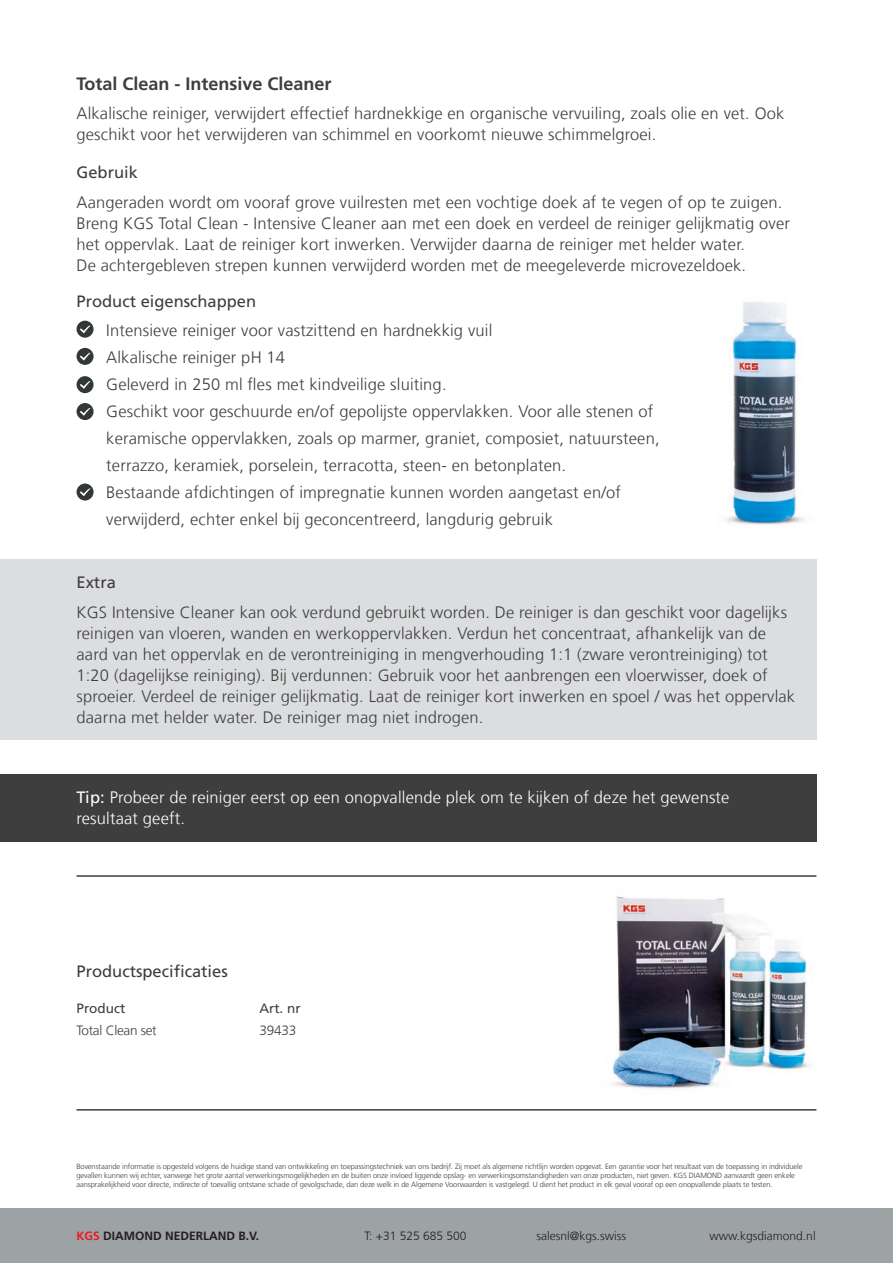
<style>
.page{position:relative;width:893px;height:1263px;background:#fff}
.page>*{position:absolute;margin:0;border:0;box-sizing:border-box;transform-origin:0 0}
.t1{font:700 18px "Frutiger LT Com";color:#3e3e3f}
.t2{font:300 16.5px/21px "Frutiger LT Com";letter-spacing:.01em;color:#3e3e3f}
.t3{font:300 16.5px/21px "Frutiger LT Com";letter-spacing:.01em;color:#fff}
.t4{font:16.5px "Frutiger LT Com";color:#3e3e3f}
.t5{font:300 13.5px "Frutiger LT Com";letter-spacing:-.02em;color:#3e3e3f}
.t6{font:13.5px "Frutiger LT Com";color:#3e3e3f}
.t7{font:300 12px "Frutiger LT Com";color:#231f20}
.t8{font:700 12px "Frutiger LT Com";color:#231f20}
.t9{font:300 7.5px/9px "Frutiger LT Com";letter-spacing:-.01em;color:#3e3e3f}
.s1{font-weight:400}
.s2{color:#eb1c22}
</style>
<div class="page">
<div style="left:0;top:774px;width:816px;height:67px;background:#3e3e3f"></div>
<div style="left:0;top:559px;width:816px;height:181px;background:#dcdddf"></div>
<img style="left:731px;top:302px;width:66px;height:207px">
<img style="left:726px;top:509px;width:79px;height:16px">
<img style="left:613px;top:896px;width:194px;height:178px">
<img style="left:719px;top:1055px;width:59px;height:16px">
<img style="left:755px;top:1056px;width:55px;height:17px">
<img style="left:755px;top:1056px;width:23px;height:15px">
<img style="left:613px;top:1074px;width:104px;height:15px">
<svg style="left:77px;top:321px;width:17px;height:17px"></svg>
<svg style="left:77px;top:348px;width:17px;height:17px"></svg>
<svg style="left:77px;top:376px;width:17px;height:17px"></svg>
<svg style="left:77px;top:483px;width:17px;height:17px"></svg>
<svg style="left:77px;top:403px;width:17px;height:17px"></svg>
<hr style="left:77px;top:875px;width:739px;height:2px;background:#3e3e3f">
<hr style="left:77px;top:1109px;width:739px;height:1px;background:#3e3e3f">
<p class="t1" style="left:77px;top:73px;width:257px">Total Clean - Intensive Cleaner</p>
<p class="t2" style="left:77px;top:103px;width:709px">Alkalische reiniger, verwijdert effectief hardnekkige en organische vervuiling, zoals olie en vet. Ook geschikt voor het verwijderen van schimmel en voorkomt nieuwe schimmelgroei.</p>
<p class="t4" style="left:77px;top:163px;width:63px">Gebruik</p>
<p class="t2" style="left:77px;top:192px;width:715px">Aangeraden wordt om vooraf grove vuilresten met een vochtige doek af te vegen of op te zuigen.<br>Breng KGS Total Clean - Intensive Cleaner aan met een doek en verdeel de reiniger gelijkmatig over het oppervlak. Laat de reiniger kort inwerken. Verwijder daarna de reiniger met helder water.<br>De achtergebleven strepen kunnen verwijderd worden met de meegeleverde microvezeldoek.</p>
<p class="t4" style="left:77px;top:291px;width:181px">Product eigenschappen</p>
<p class="t2" style="left:106px;top:317px;width:555px;line-height:27px">Intensieve reiniger voor vastzittend en hardnekkig vuil<br>Alkalische reiniger pH 14<br>Geleverd in 250 ml fles met kindveilige sluiting.<br>Geschikt voor geschuurde en/of gepolijste oppervlakken. Voor alle stenen of keramische oppervlakken, zoals op marmer, graniet, composiet, natuursteen, terrazzo, keramiek, porselein, terracotta, steen- en betonplaten.<br>Bestaande afdichtingen of impregnatie kunnen worden aangetast en/of verwijderd, echter enkel bij geconcentreerd, langdurig gebruik</p>
<p class="t4" style="left:77px;top:573px;width:41px">Extra</p>
<p class="t2" style="left:77px;top:602px;width:720px">KGS Intensive Cleaner kan ook verdund gebruikt worden. De reiniger is dan geschikt voor dagelijks reinigen van vloeren, wanden en werkoppervlakken. Verdun het concentraat, afhankelijk van de aard van het oppervlak en de verontreiniging in mengverhouding 1:1 (zware verontreiniging) tot 1:20 (dagelijkse reiniging). Bij verdunnen: Gebruik voor het aanbrengen een vloerwisser, doek of sproeier. Verdeel de reiniger gelijkmatig. Laat de reiniger kort inwerken en spoel / was het oppervlak daarna met helder water. De reiniger mag niet indrogen.</p>
<p class="t3" style="left:77px;top:787px;width:654px"><span class="s1">Tip:</span> Probeer de reiniger eerst op een onopvallende plek om te kijken of deze het gewenste resultaat geeft.</p>
<p class="t4" style="left:77px;top:961px;width:153px">Productspecificaties</p>
<p class="t6" style="left:77px;top:1001px;width:50px">Product</p>
<p class="t6" style="left:259px;top:1001px;width:43px">Art. nr</p>
<p class="t5" style="left:77px;top:1022px;width:82px">Total Clean set</p>
<p class="t5" style="left:259px;top:1022px;width:38px">39433</p>
<p class="t9" style="left:77px;top:1162px;width:727px">Bovenstaande informatie is opgesteld volgens de huidige stand van ontwikkeling en toepassingstechniek van ons bedrijf. Zij moet als algemene richtlijn worden opgevat. Een garantie voor het resultaat van de toepassing in individuele gevallen kunnen wij echter, vanwege het grote aantal verwerkingsmogelijkheden en de buiten onze invloed liggende opslag- en verwerkingsomstandigheden van onze producten, niet geven. KGS DIAMOND aanvaardt geen enkele aansprakelijkheid voor directe, indirecte of toevallig ontstane schade of gevolgschade, dan deze welk in de Algemene Voorwaarden is vastgelegd. U dient het product in elk geval vooraf op een onopvallende plaats te testen.</p>
<p class="t8" style="left:77px;top:1229px;width:184px"><span class="s2">KGS</span> DIAMOND NEDERLAND B.V.</p>
<p class="t7" style="left:365px;top:1229px;width:103px">T: +31 525 685 500</p>
<p class="t7" style="left:537px;top:1229px;width:91px">salesnl@kgs.swiss</p>
<p class="t7" style="left:710px;top:1229px;width:108px">www.kgsdiamond.nl</p>
</div>
